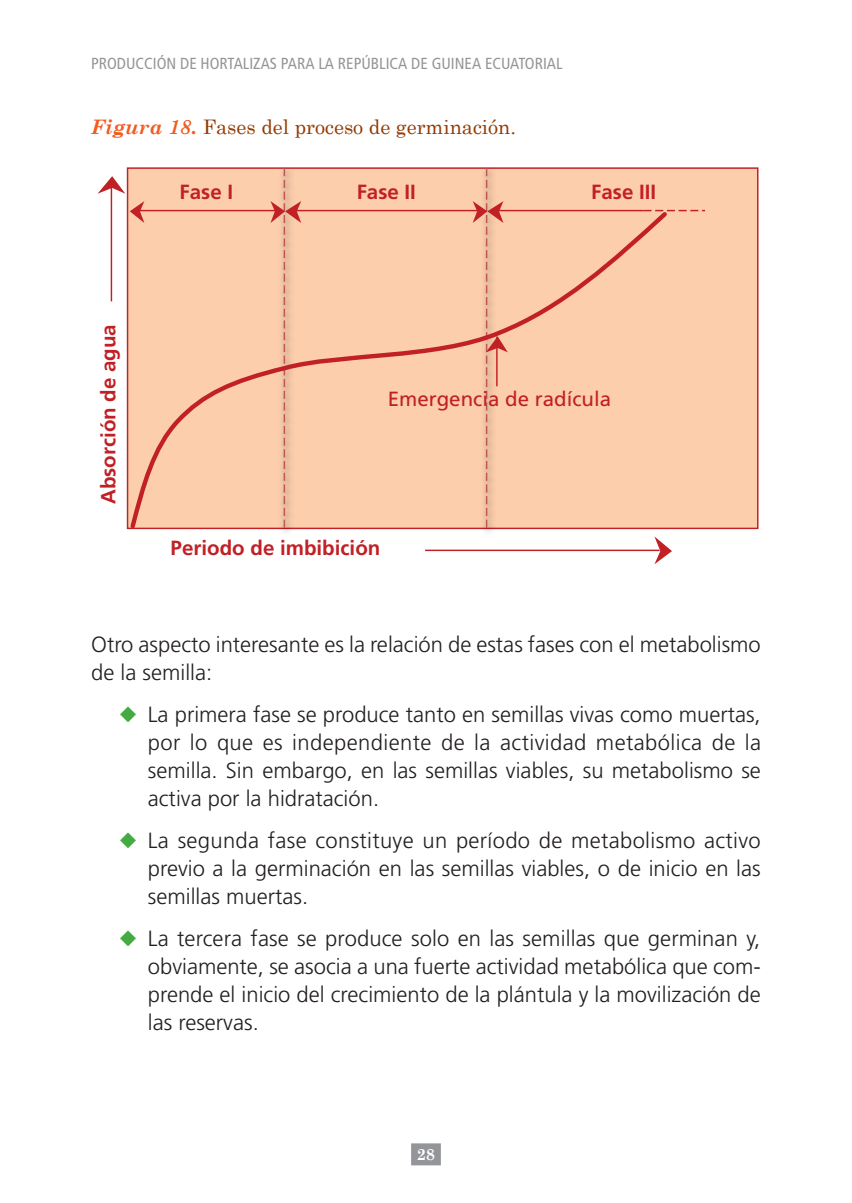
<style>
.page{position:relative;width:852px;height:1203px;background:#fff}
.page>*{position:absolute;margin:0;border:0;box-sizing:border-box;transform-origin:0 0}
.t1{font:300 22px/28px "Frutiger LT Std";color:#231f20;text-align:justify}
.t2{font:700 20.4px "Frutiger LT Std";color:#c12025}
.t3{font:20.4px "Frutiger LT Std";color:#c12025}
.t4{font:20px "Century Schoolbook";color:#933b03}
.t5{font:condensed 16px "Frutiger LT Std";color:#939598}
.t6{font:700 16px "Century Schoolbook";color:#fff}
.s1{font-weight:700;font-style:italic;color:#f25b21}
.s2{color:#44aa42}
</style>
<div class="page">
<div style="left:411px;top:1143px;width:29px;height:22px;background:#939598"></div>
<div style="left:127px;top:168px;width:630px;height:360px;background:#fcceac"></div>
<svg style="left:127px;top:208px;width:543px;height:323px"></svg>
<hr style="left:136px;top:210px;width:139px;height:1px;background:#c12025">
<svg style="left:130px;top:201px;width:14px;height:22px"></svg>
<hr style="left:293px;top:210px;width:184px;height:1px;background:#c12025">
<svg style="left:270px;top:168px;width:31px;height:360px"></svg>
<hr style="left:495px;top:210px;width:148px;height:1px;background:#c12025">
<svg style="left:472px;top:168px;width:35px;height:360px"></svg>
<svg style="left:643px;top:210px;width:61px;height:1px"></svg>
<hr style="left:425px;top:549px;width:234px;height:2px;background:#c12025">
<svg style="left:654px;top:536px;width:17px;height:28px"></svg>
<hr style="left:111px;top:186px;width:1px;height:115px;background:#c12025">
<svg style="left:97px;top:176px;width:28px;height:18px"></svg>
<hr style="left:496px;top:336px;width:1px;height:50px;background:#c12025">
<p class="t5" style="left:91px;top:54px;width:43px">PRODUCCI</p>
<p class="t5" style="left:157px;top:54px;width:61px">ÓN DE HORTALI</p>
<p class="t5" style="left:253px;top:54px;width:37px">ZAS PARA</p>
<p class="t5" style="left:318px;top:54px;width:61px">LA REPÚBLICA</p>
<p class="t5" style="left:411px;top:54px;width:39px">DE GUINEA</p>
<p class="t5" style="left:485px;top:54px;width:17px">ECUATORIAL</p>
<p class="t4" style="left:91px;top:114px;width:426px"><span class="s1">Figura 18.</span> Fases del proceso de germinación.</p>
<p class="t2" style="left:96px;top:504px;width:181px;rotate:-90deg">Absorción de agua</p>
<p class="t2" style="left:179px;top:180px;width:55px">Fase I</p>
<p class="t2" style="left:356px;top:180px;width:61px">Fase II</p>
<p class="t2" style="left:591px;top:180px;width:66px">Fase III</p>
<p class="t3" style="left:387px;top:386px;width:225px">Emergencia de radícula</p>
<p class="t2" style="left:170px;top:536px;width:211px">Periodo de imbibición</p>
<p class="t1" style="left:91px;top:630px;width:670px">Otro aspecto interesante es la relación de estas fases con el metabolismo de la semilla:</p>
<p class="t1" style="left:148px;top:700px;width:614px;text-indent:-28px"><span class="s2">◆</span> La primera fase se produce tanto en semillas vivas como muertas, por lo que es independiente de la actividad metabólica de la semilla. Sin embargo, en las semillas viables, su metabolismo se activa por la hidratación.</p>
<p class="t1" style="left:148px;top:826px;width:614px;text-indent:-28px"><span class="s2">◆</span> La segunda fase constituye un período de metabolismo activo previo a la germinación en las semillas viables, o de inicio en las semillas muertas.</p>
<p class="t1" style="left:148px;top:924px;width:614px;text-indent:-28px"><span class="s2">◆</span> La tercera fase se produce solo en las semillas que germinan y, obviamente, se asocia a una fuerte actividad metabólica que com&shy;prende el inicio del crecimiento de la plántula y la movilización de las reservas.</p>
<p class="t6" style="left:416px;top:1145px;width:20px">28</p>
</div>
